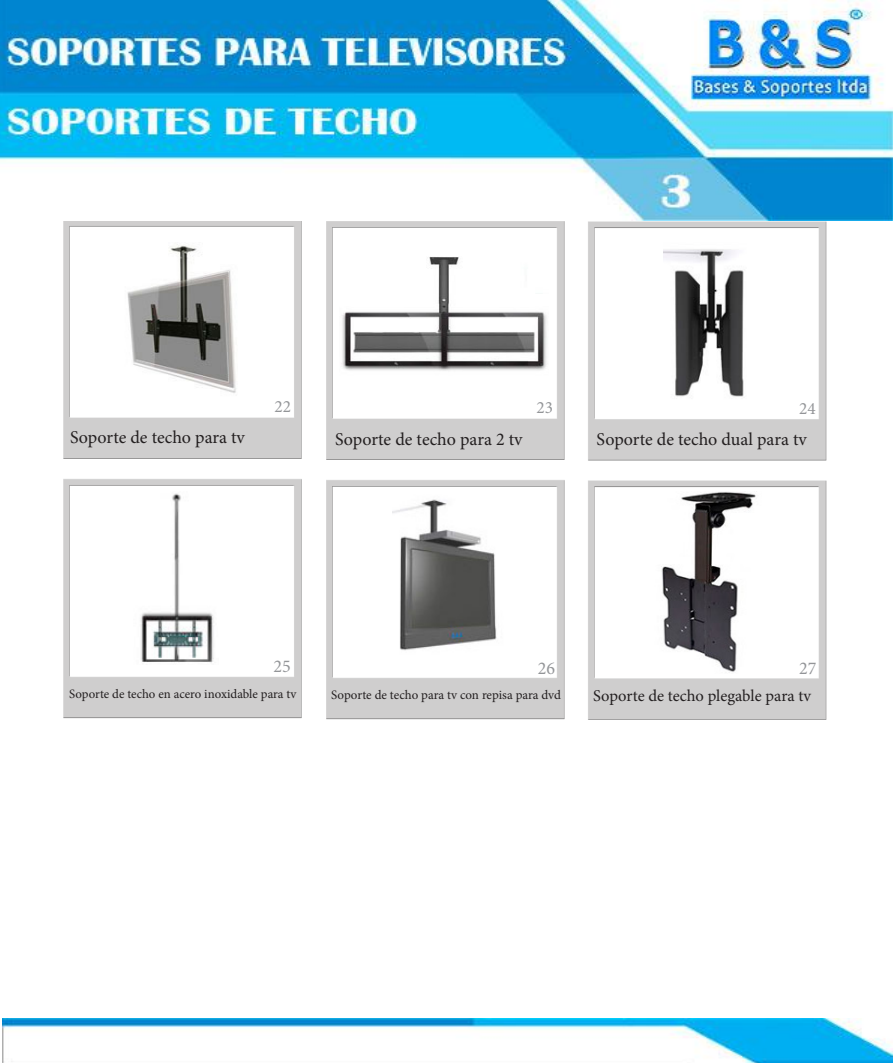
<style>
.page{position:relative;width:893px;height:1063px;background:#fff}
.page>*{position:absolute;margin:0;border:0;box-sizing:border-box;transform-origin:0 0}
.t1{font:18px "Minion Pro";color:#231f20}
.t2{font:18px "Minion Pro";color:#939598}
.t3{font:17.25px "Minion Pro";color:#939598}
.t4{font:16.5px "Minion Pro";color:#231f20}
.t5{font:12.9px "Minion Pro";color:#231f20}
</style>
<div class="page">
<img style="left:63px;top:479px;width:764px;height:241px">
<img style="left:134px;top:492px;width:85px;height:173px">
<img style="left:392px;top:495px;width:111px;height:168px">
<img style="left:63px;top:220px;width:773px;height:241px">
<img style="left:117px;top:242px;width:136px;height:156px">
<img style="left:339px;top:251px;width:210px;height:131px">
<img style="left:663px;top:242px;width:91px;height:167px">
<img style="left:654px;top:492px;width:108px;height:182px">
<img style="left:2px;top:1019px;width:891px;height:44px">
<img style="left:0;top:0;width:893px;height:220px">
<p class="t1" style="left:70px;top:425px;width:176px">Soporte de techo para tv</p>
<p class="t3" style="left:274px;top:395px;width:18px">22</p>
<p class="t1" style="left:335px;top:427px;width:189px">Soporte de techo para 2 tv</p>
<p class="t3" style="left:537px;top:396px;width:18px">23</p>
<p class="t3" style="left:799px;top:397px;width:18px">24</p>
<p class="t1" style="left:597px;top:427px;width:212px">Soporte de techo dual para tv</p>
<p class="t2" style="left:273px;top:655px;width:19px">25</p>
<p class="t5" style="left:69px;top:685px;width:229px">Soporte de techo en acero inoxidable para tv</p>
<p class="t2" style="left:538px;top:656px;width:19px">26</p>
<p class="t5" style="left:331px;top:686px;width:231px">Soporte de techo para tv con repisa para dvd</p>
<p class="t2" style="left:799px;top:656px;width:19px">27</p>
<p class="t4" style="left:593px;top:685px;width:219px">Soporte de techo plegable para tv</p>
</div>
